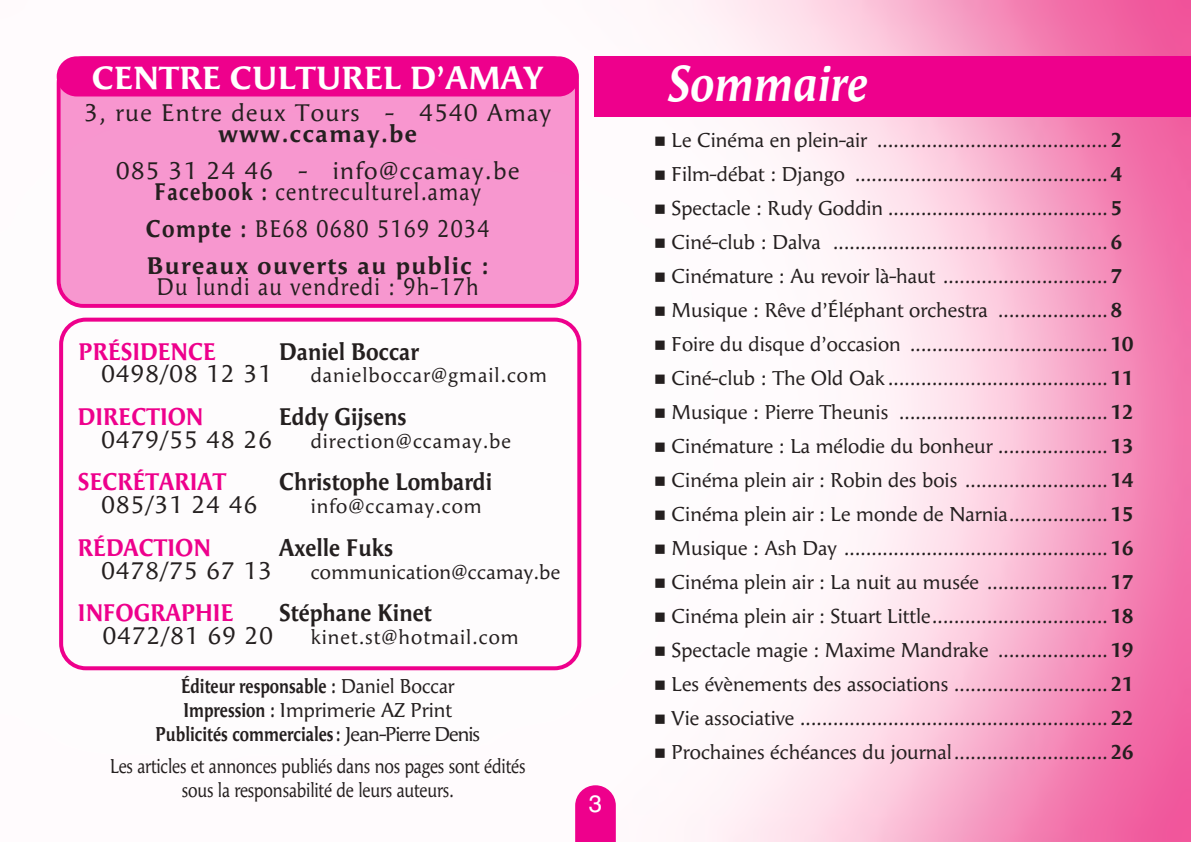
<style>
.page{position:relative;width:1191px;height:842px;background:#fff}
.page>*{position:absolute;margin:0;border:0;box-sizing:border-box;transform-origin:0 0}
.t1{font:50px "Angie Bold Italic OSF";color:#fff;scale:.9 1}
.t2{font:700 32px "Angie";color:#fff}
.t3{font:24px/21px "Angie";letter-spacing:.06em;color:#241f1f;text-align:center}
.t4{font:700 24px "Angie";color:#241f1f;scale:.9 1}
.t5{font:24px "Angie Small Caps";letter-spacing:.05em;color:#241f1f}
.t6{font:700 24px "Angie";color:#ee008c;scale:.9 1}
.t7{font:700 24px/21px "Angie";letter-spacing:.06em;color:#241f1f;text-align:center}
.t8{font:24px "Angie Small Caps";letter-spacing:.05em;color:#241f1f;scale:.89 1}
.t9{font:24px "Helvetica";color:#fff}
.t10{font:20px "Angie";color:#241f1f}
.t11{font:700 20px/24.2px "Angie";color:#241f1f;text-align:center;scale:.8 1}
.t12{font:20px/24px "Angie";color:#241f1f;text-align:center;scale:.85 1}
.t13{font:20px "Angie";letter-spacing:.05em;color:#241f1f}
.s1{font-family:"Angie Small Caps"}
.s2{font-weight:700}
.s3{font-family:"Angie";font-weight:700}
.s4{font-weight:400}
.s5{font-family:"Angie Small Caps";font-weight:400}
</style>
<div class="page">
<img style="left:56px;top:0;width:1134px;height:842px">
<svg style="left:575px;top:785px;width:41px;height:57px"></svg>
<div style="left:594px;top:57px;width:596px;height:60px;background:#ee008c"></div>
<svg style="left:59px;top:318px;width:522px;height:352px"></svg>
<div style="left:57px;top:56px;width:522px;height:252px;background:#f797cf"></div>
<div style="left:57px;top:56px;width:522px;height:40px;background:#ee008c;border-radius:20px"></div>
<h2 class="t2" style="left:92px;top:65px;width:453px">CENTRE CULTUREL D’AMAY</h2>
<p class="t3" style="left:84px;top:104px;width:468px"><span class="s1">3</span>, rue Entre deux Tours - <span class="s1">4540</span> Amay <span class="s2">www.ccamay.be</span></p>
<p class="t3" style="left:116px;top:162px;width:405px"><span class="s1">085 31 24 46 -</span> info@ccamay.be<br><span class="s2">Facebook :</span> centreculturel.amay</p>
<p class="t8" style="left:146px;top:220px;width:388px"><span class="s3">Compte :</span> BE68 0680 5169 2034</p>
<p class="t7" style="left:147px;top:257px;width:343px">Bureaux ouverts au public :<br><span class="s4">Du lundi au vendredi :</span> <span class="s5">9</span><span class="s4">h</span><span class="s5">-17</span><span class="s4">h</span></p>
<p class="t6" style="left:79px;top:342px;width:154px">PRÉSIDENCE</p>
<p class="t4" style="left:279px;top:342px;width:157px">Daniel Boccar</p>
<p class="t5" style="left:102px;top:365px;width:172px">0498/08 12 31</p>
<p class="t13" style="left:311px;top:367px;width:238px">danielboccar@gmail.com</p>
<p class="t6" style="left:78px;top:407px;width:141px">DIRECTION</p>
<p class="t4" style="left:279px;top:407px;width:143px">Eddy Gijsens</p>
<p class="t5" style="left:102px;top:431px;width:172px">0479/55 48 26</p>
<p class="t13" style="left:311px;top:433px;width:202px">direction@ccamay.be</p>
<p class="t6" style="left:78px;top:472px;width:166px">SECRÉTARIAT</p>
<p class="t4" style="left:279px;top:472px;width:238px">Christophe Lombardi</p>
<p class="t5" style="left:102px;top:496px;width:157px">085/31 24 46</p>
<p class="t13" style="left:311px;top:498px;width:172px">info@ccamay.com</p>
<p class="t6" style="left:78px;top:538px;width:149px">RÉDACTION</p>
<p class="t4" style="left:279px;top:538px;width:128px">Axelle Fuks</p>
<p class="t5" style="left:102px;top:561px;width:172px">0478/75 67 13</p>
<p class="t10" style="left:311px;top:564px;width:251px">communication@ccamay.be</p>
<p class="t6" style="left:78px;top:603px;width:174px">INFOGRAPHIE</p>
<p class="t4" style="left:279px;top:603px;width:171px">Stéphane Kinet</p>
<p class="t5" style="left:103px;top:627px;width:172px">0472/81 69 20</p>
<p class="t13" style="left:311px;top:629px;width:209px">kinet.st@hotmail.com</p>
<p class="t11" style="left:155px;top:676px;width:407px">Éditeur responsable : <span class="s4">Daniel Boccar<br></span>Impression : <span class="s4">Imprimerie AZ Print<br></span>Publicités commerciales : <span class="s4">Jean-Pierre Denis</span></p>
<p class="t12" style="left:110px;top:755px;width:490px">Les articles et annonces publiés dans nos pages sont édités sous la responsabilité de leurs auteurs.</p>
<p class="t9" style="left:589px;top:795px;width:15px">3</p>
<h1 class="t1" style="left:666px;top:63px;width:224px">Sommaire</h1>
<p class="t10" style="left:654px;top:132px;width:469px">■ Le Cinéma en plein-air ..........................................<span class="s2">2</span></p>
<p class="t10" style="left:654px;top:166px;width:469px">■ Film-débat : Django ..............................................<span class="s2">4</span></p>
<p class="t10" style="left:654px;top:200px;width:469px">■ Spectacle : Rudy Goddin ........................................<span class="s2">5</span></p>
<p class="t10" style="left:654px;top:234px;width:469px">■ Ciné-club : Dalva ..................................................<span class="s2">6</span></p>
<p class="t10" style="left:654px;top:268px;width:469px">■ Cinémature : Au revoir là-haut ..............................<span class="s2">7</span></p>
<p class="t10" style="left:654px;top:302px;width:469px">■ Musique : Rêve d’Éléphant orchestra ....................<span class="s2">8</span></p>
<p class="t10" style="left:654px;top:336px;width:480px">■ Foire du disque d’occasion ....................................<span class="s2">10</span></p>
<p class="t10" style="left:654px;top:370px;width:480px">■ Ciné-club : The Old Oak ........................................<span class="s2">11</span></p>
<p class="t10" style="left:654px;top:404px;width:480px">■ Musique : Pierre Theunis ......................................<span class="s2">12</span></p>
<p class="t10" style="left:654px;top:438px;width:480px">■ Cinémature : La mélodie du bonheur ....................<span class="s2">13</span></p>
<p class="t10" style="left:654px;top:472px;width:480px">■ Cinéma plein air : Robin des bois ..........................<span class="s2">14</span></p>
<p class="t10" style="left:654px;top:506px;width:480px">■ Cinéma plein air : Le monde de Narnia..................<span class="s2">15</span></p>
<p class="t10" style="left:654px;top:540px;width:480px">■ Musique : Ash Day ................................................<span class="s2">16</span></p>
<p class="t10" style="left:654px;top:574px;width:480px">■ Cinéma plein air : La nuit au musée ......................<span class="s2">17</span></p>
<p class="t10" style="left:654px;top:608px;width:480px">■ Cinéma plein air : Stuart Little................................<span class="s2">18</span></p>
<p class="t10" style="left:654px;top:642px;width:480px">■ Spectacle magie : Maxime Mandrake ....................<span class="s2">19</span></p>
<p class="t10" style="left:654px;top:676px;width:480px">■ Les évènements des associations ............................<span class="s2">21</span></p>
<p class="t10" style="left:654px;top:710px;width:480px">■ Vie associative ........................................................<span class="s2">22</span></p>
<p class="t10" style="left:654px;top:744px;width:480px">■ Prochaines échéances du journal............................<span class="s2">26</span></p>
</div>
